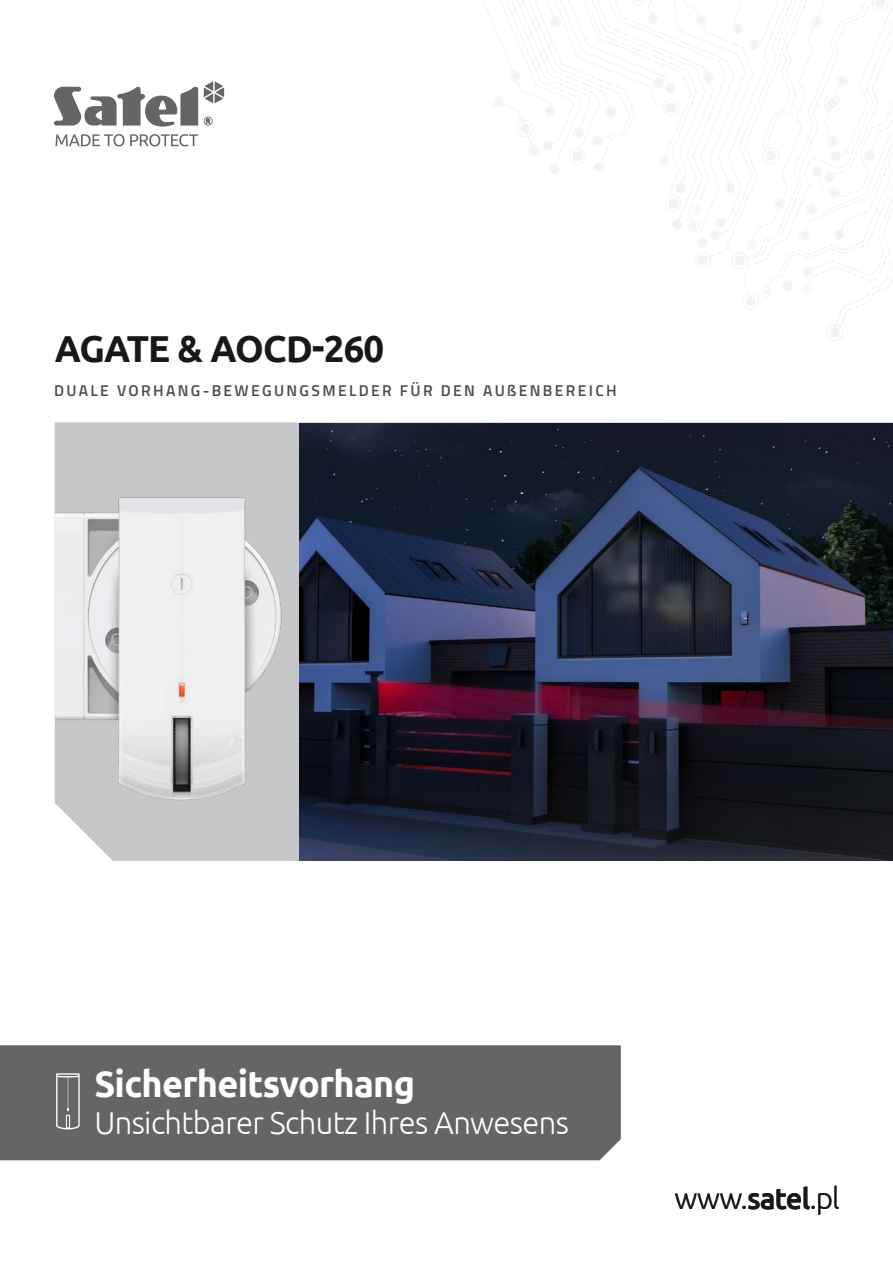
<style>
.page{position:relative;width:893px;height:1263px;background:#fff}
.page>*{position:absolute;margin:0;border:0;box-sizing:border-box;transform-origin:0 0}
.t1{font:700 37.5px "Ubuntu";letter-spacing:-.02em;color:#1a171c}
.t2{font:700 36.75px "Ubuntu";letter-spacing:-.02em;color:#fff}
.t3{font:300 31.5px "Ubuntu";letter-spacing:-.02em;color:#fff}
.t4{font:300 30px "Ubuntu";color:#1a171c}
.t5{font:600 15.6px "Cairo";letter-spacing:.15em;color:#4c4c4e}
.s1{font-weight:500}
</style>
<div class="page">
<svg style="left:483px;top:0;width:410px;height:341px"></svg>
<svg style="left:54px;top:86px;width:144px;height:41px"></svg>
<svg style="left:204px;top:81px;width:20px;height:22px"></svg>
<svg style="left:204px;top:117px;width:9px;height:9px"></svg>
<svg style="left:56px;top:134px;width:142px;height:12px"></svg>
<img style="left:55px;top:422px;width:505px;height:439px">
<img style="left:300px;top:423px;width:593px;height:438px">
<div style="left:0;top:1045px;width:621px;height:115px;background:#646567"></div>
<svg style="left:56px;top:1073px;width:24px;height:56px"></svg>
<hr style="left:67px;top:1077px;width:1px;height:31px;background:#fff">
<h1 class="t1" style="left:55px;top:326px;width:331px">AGATE &amp; AOCD-260</h1>
<p class="t5" style="left:54px;top:379px;width:564px">DUALE VORHANG-BEWEGUNGSMELDER FÜR DEN AUßENBEREICH</p>
<h2 class="t2" style="left:94px;top:1062px;width:322px">Sicherheitsvorhang</h2>
<h3 class="t3" style="left:94px;top:1104px;width:476px">Unsichtbarer Schutz Ihres Anwesens</h3>
<h3 class="t4" style="left:674px;top:1180px;width:167px">www.<span class="s1">satel</span>.pl</h3>
</div>
